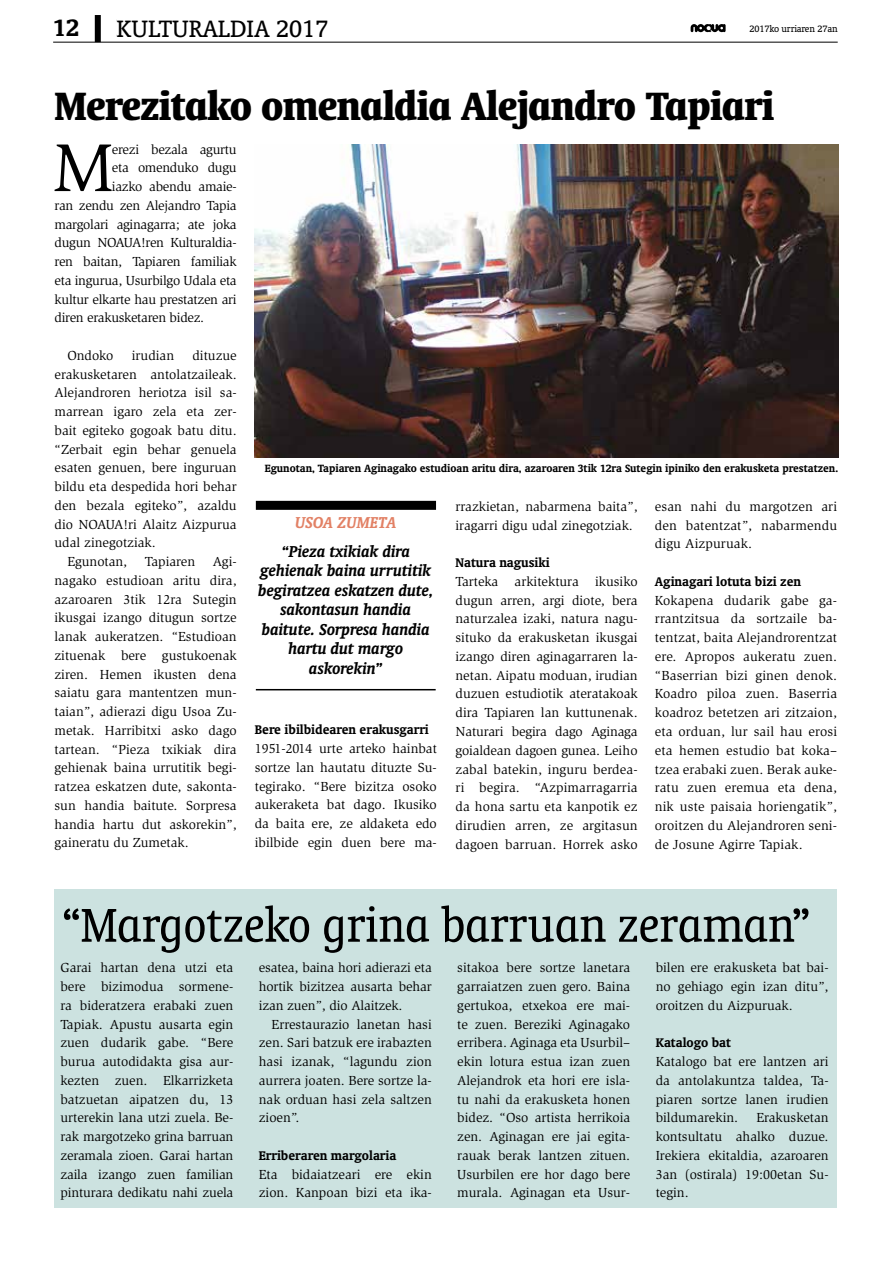
<style>
.page{position:relative;width:893px;height:1263px;background:#fff}
.page>*{position:absolute;margin:0;border:0;box-sizing:border-box;transform-origin:0 0}
.t1{font:69.45px "Slimbach";color:#000}
.t2{font:condensed 54px "Oranda BT";color:#000}
.t3{font:700 condensed 45px "Oranda BT";letter-spacing:-.01em;color:#000}
.t4{font:27px "Oranda BT";color:#000}
.t5{font:700 27px "Oranda BT";color:#000}
.t6{font:italic 700 18px/19.5px "Oranda BT";color:#000;text-align:center}
.t7{font:italic 700 18px "Oranda BT";color:#e28165}
.t8{font:700 14.25px "Oranda BT";color:#000}
.t9{font:13.5px/18.8px "Slimbach";color:#000;text-align:justify}
.t10{font:13.5px "Slimbach";letter-spacing:-.02em;color:#000}
.t11{font:700 12px "Oranda BT";color:#000}
.t12{font:10.5px "Oranda BT";letter-spacing:-.01em;color:#000}
</style>
<div class="page">
<svg style="left:691px;top:24px;width:35px;height:8px"></svg>
<hr style="left:53px;top:42px;width:785px;height:1px;background:#000">
<div style="left:95px;top:15px;width:6px;height:27px;background:#000"></div>
<img style="left:255px;top:144px;width:583px;height:314px">
<div style="left:256px;top:501px;width:180px;height:9px;background:#000"></div>
<hr style="left:256px;top:689px;width:180px;height:1px;background:#000">
<div style="left:55px;top:889px;width:782px;height:319px;background:#cce2e0"></div>
<h3 class="t5" style="left:53px;top:12px;width:28px">12</h3>
<h3 class="t4" style="left:117px;top:12px;width:119px">PIL-PILE N</h3>
<h3 class="t4" style="left:117px;top:13px;width:213px">KULTURALDIA 2017</h3>
<p class="t12" style="left:750px;top:23px;width:90px">2017ko urriaren 27an</p>
<h3 class="t3" style="left:55px;top:80px;width:721px">Merezitako omenaldia Alejandro Tapiari</h3>
<h1 class="t1" style="left:53px;top:128px;width:62px">M</h1>
<p class="t10" style="left:112px;top:141px;width:126px">erezi bezala agurtu</p>
<p class="t10" style="left:112px;top:160px;width:126px">eta omenduko dugu</p>
<p class="t10" style="left:112px;top:179px;width:126px">iazko abendu amaie-</p>
<p class="t10" style="left:55px;top:198px;width:184px">ran zendu zen Alejandro Tapia</p>
<p class="t10" style="left:55px;top:216px;width:184px">margolari aginagarra; ate joka</p>
<p class="t10" style="left:55px;top:235px;width:184px">dugun NOAUA!ren Kulturaldia-</p>
<p class="t10" style="left:55px;top:254px;width:184px">ren baitan, Tapiaren familiak</p>
<p class="t10" style="left:55px;top:273px;width:184px">eta ingurua, Usurbilgo Udala eta</p>
<p class="t10" style="left:55px;top:291px;width:184px">kultur elkarte hau prestatzen ari</p>
<p class="t10" style="left:55px;top:310px;width:151px">diren erakusketaren bidez.</p>
<p class="t9" style="left:67px;top:346px;width:48px">Ondoko</p>
<p class="t9" style="left:132px;top:346px;width:44px">irudian</p>
<p class="t9" style="left:192px;top:346px;width:46px">dituzue</p>
<p class="t9" style="left:55px;top:365px;width:184px">erakusketaren antolatzaileak.</p>
<p class="t9" style="left:55px;top:384px;width:184px">Alejandroren heriotza isil sa-</p>
<p class="t9" style="left:55px;top:402px;width:184px">marrean igaro zela eta zer-</p>
<p class="t9" style="left:55px;top:421px;width:184px">bait egiteko gogoak batu ditu.</p>
<p class="t9" style="left:55px;top:440px;width:184px">“Zerbait egin behar genuela</p>
<p class="t9" style="left:55px;top:459px;width:184px">esaten genuen, bere inguruan</p>
<p class="t9" style="left:55px;top:477px;width:184px">bildu eta despedida hori behar</p>
<p class="t9" style="left:55px;top:496px;width:184px">den bezala egiteko”, azaldu</p>
<p class="t9" style="left:55px;top:515px;width:184px">dio NOAUA!ri Alaitz Aizpurua</p>
<p class="t9" style="left:55px;top:534px;width:103px">udal zinegotziak.</p>
<p class="t9" style="left:67px;top:552px;width:61px">Egunotan,</p>
<p class="t9" style="left:145px;top:552px;width:52px">Tapiaren</p>
<p class="t11" style="left:265px;top:461px;width:575px">Egunotan, Tapiaren Aginagako estudioan aritu dira, azaroaren 3tik 12ra Sutegin ipiniko den erakusketa prestatzen.</p>
<p class="t9" style="left:655px;top:497px;width:184px">esan nahi du margotzen ari den batentzat”, nabarmendu digu Aizpuruak.</p>
<p class="t8" style="left:655px;top:573px;width:148px">Aginagari lotuta bizi zen</p>
<p class="t9" style="left:655px;top:591px;width:184px">Kokapena dudarik gabe ga&shy;rrantzitsua da sortzaile ba&shy;tentzat, baita Alejandrorentzat ere. Apropos aukeratu zuen. “Baserrian bizi ginen denok.<br>Koadro piloa zuen. Baserria koadroz betetzen ari zitzaion, eta orduan, lur sail hau erosi eta hemen estudio bat koka– tzea erabaki zuen. Berak auke&shy;ratu zuen eremua eta dena, nik uste paisaia horiengatik”, oroitzen du Alejandroren seni&shy;de Josune Agirre Tapiak.</p>
<p class="t9" style="left:456px;top:497px;width:184px">rrazkietan, nabarmena baita”, iragarri digu udal zinegotziak.</p>
<p class="t8" style="left:456px;top:554px;width:96px">Natura nagusiki</p>
<p class="t9" style="left:456px;top:572px;width:184px">Tarteka arkitektura ikusiko dugun arren, argi diote, bera naturzalea izaki, natura nagu&shy;situko da erakusketan ikusgai izango diren aginagarraren la&shy;netan. Aipatu moduan, irudian duzuen estudiotik ateratakoak dira Tapiaren lan kuttunenak.<br>Naturari begira dago Aginaga goialdean dagoen gunea. Leiho zabal batekin, inguru berdea&shy;ri begira. “Azpimarragarria da hona sartu eta kanpotik ez dirudien arren, ze argitasun dagoen barruan. Horrek asko</p>
<h3 class="t7" style="left:295px;top:512px;width:103px">USOA ZUMETA</h3>
<h3 class="t6" style="left:258px;top:541px;width:177px">“Pieza txikiak dira gehienak baina urrutitik begiratzea eskatzen dute, sakontasun handia baitute. Sorpresa handia hartu dut margo askorekin”</h3>
<p class="t9" style="left:55px;top:552px;width:184px;text-indent:158px">Agi&shy;nagako estudioan aritu dira, azaroaren 3tik 12ra Sutegin ikusgai izango ditugun sortze lanak aukeratzen. “Estudioan zituenak bere gustukoenak ziren. Hemen ikusten dena saiatu gara mantentzen mun&shy;taian”, adierazi digu Usoa Zu&shy;metak. Harribitxi asko dago tartean. “Pieza txikiak dira gehienak baina urrutitik begi&shy;ratzea eskatzen dute, sakonta&shy;sun handia baitute. Sorpresa handia hartu dut askorekin”, gaineratu du Zumetak.</p>
<p class="t8" style="left:255px;top:721px;width:176px">Bere ibilbidearen erakusgarri</p>
<p class="t9" style="left:255px;top:739px;width:184px">1951-2014 urte arteko hainbat sortze lan hautatu dituzte Su&shy;tegirako. “Bere bizitza osoko aukeraketa bat dago. Ikusiko da baita ere, ze aldaketa edo ibilbide egin duen bere ma-</p>
<h2 class="t2" style="left:61px;top:894px;width:751px">“Margotzeko grina barruan zeraman”</h2>
<p class="t9" style="left:60px;top:958px;width:174px">Garai hartan dena utzi eta bere bizimodua sormene&shy;ra bideratzera erabaki zuen Tapiak. Apustu ausarta egin zuen dudarik gabe. “Bere burua autodidakta gisa aur&shy;kezten zuen. Elkarrizketa batzuetan aipatzen du, 13 urterekin lana utzi zuela. Be&shy;rak margotzeko grina barruan zeramala zioen. Garai hartan zaila izango zuen familian pinturara dedikatu nahi zuela</p>
<p class="t9" style="left:259px;top:958px;width:174px">esatea, baina hori adierazi eta hortik bizitzea ausarta behar izan zuen”, dio Alaitzek.</p>
<p class="t9" style="left:259px;top:1015px;width:174px;text-indent:13px">Errestaurazio lanetan hasi zen. Sari batzuk ere irabazten hasi izanak, “lagundu zion aurrera joaten. Bere sortze la&shy;nak orduan hasi zela saltzen zioen”.</p>
<p class="t8" style="left:259px;top:1147px;width:139px">Erriberaren margolaria</p>
<p class="t9" style="left:259px;top:1165px;width:174px">Eta bidaiatzeari ere ekin zion. Kanpoan bizi eta ika-</p>
<p class="t9" style="left:457px;top:958px;width:174px">sitakoa bere sortze lanetara garraiatzen zuen gero. Baina gertukoa, etxekoa ere mai&shy;te zuen. Bereziki Aginagako erribera. Aginaga eta Usurbil– ekin lotura estua izan zuen Alejandrok eta hori ere isla&shy;tu nahi da erakusketa honen bidez. “Oso artista herrikoia zen. Aginagan ere jai egita&shy;rauak berak lantzen zituen.<br>Usurbilen ere hor dago bere murala. Aginagan eta Usur-</p>
<p class="t9" style="left:656px;top:958px;width:174px">bilen ere erakusketa bat bai&shy;no gehiago egin izan ditu”, oroitzen du Aizpuruak.</p>
<p class="t8" style="left:656px;top:1034px;width:77px">Katalogo bat</p>
<p class="t9" style="left:656px;top:1052px;width:174px">Katalogo bat ere lantzen ari da antolakuntza taldea, Ta&shy;piaren sortze lanen irudien bildumarekin.</p>
<p class="t9" style="left:656px;top:1108px;width:174px;text-indent:101px">Erakusketan kontsultatu ahalko duzue.<br>Irekiera ekitaldia, azaroaren 3an (ostirala) 19:00etan Su&shy;tegin.</p>
</div>
